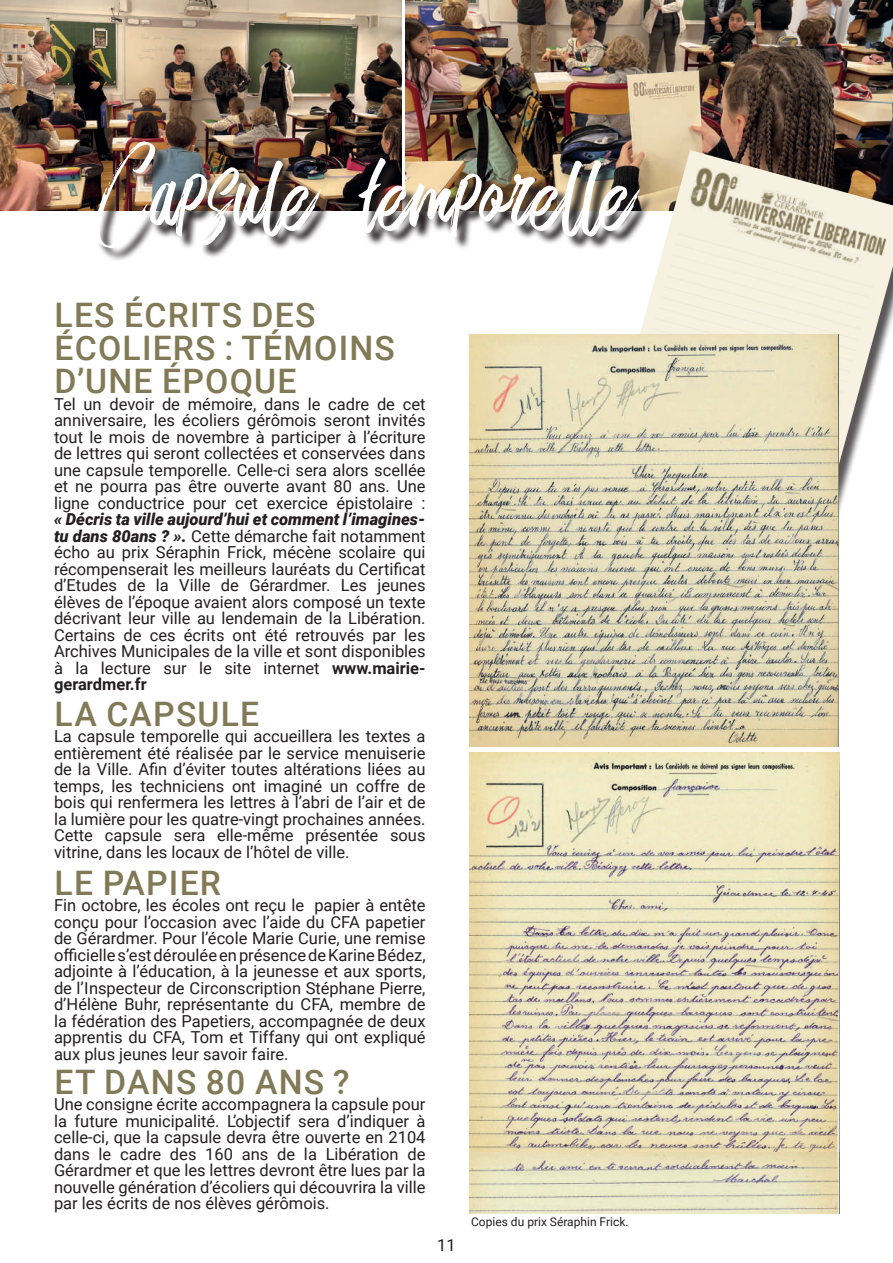
<style>
.page{position:relative;width:893px;height:1263px;background:#fff}
.page>*{position:absolute;margin:0;border:0;box-sizing:border-box;transform-origin:0 0}
.t1{font:158.25px "Rushtard Brush";color:#fff}
.t2{font:500 33.75px/33px "Roboto";letter-spacing:.035em;color:#827956}
.t3{font:16.5px/16.5px "Roboto";color:#231f20;text-align:justify}
.t4{font:12px "Roboto";color:#231f20}
.s1{font-weight:900;font-style:italic}
.s2{font-weight:700}
</style>
<div class="page">
<img style="left:405px;top:0;width:488px;height:150px">
<img style="left:0;top:0;width:402px;height:211px">
<img style="left:97px;top:144px;width:556px;height:116px">
<img style="left:470px;top:752px;width:369px;height:401px">
<img style="left:470px;top:1153px;width:369px;height:60px">
<img style="left:606px;top:150px;width:287px;height:364px">
<img style="left:470px;top:335px;width:369px;height:411px">
<h1 class="t1" style="left:95px;top:124px;width:541px">Capsule temporelle</h1>
<h2 class="t2" style="left:55px;top:297px;width:342px">LES ÉCRITS DES<br>ÉCOLIERS : TÉMOINS<br>D’UNE ÉPOQUE</h2>
<p class="t3" style="left:54px;top:395px;width:373px">Tel un devoir de mémoire, dans le cadre de cet anniversaire, les écoliers gérômois seront invités tout le mois de novembre à participer à l’écriture de lettres qui seront collectées et conservées dans une capsule temporelle. Celle-ci sera alors scellée et ne pourra pas être ouverte avant 80 ans. Une ligne conductrice pour cet exercice épistolaire :</p>
<p class="t3" style="left:54px;top:510px;width:373px"><span class="s1">« Décris ta ville aujourd’hui et comment l’imagines&shy;tu dans 80ans ? ».</span> Cette démarche fait notamment écho au prix Séraphin Frick, mécène scolaire qui récompenserait les meilleurs lauréats du Certificat d’Etudes de la Ville de Gérardmer. Les jeunes élèves de l’époque avaient alors composé un texte décrivant leur ville au lendemain de la Libération.<br>Certains de ces écrits ont été retrouvés par les Archives Municipales de la ville et sont disponibles à la lecture sur le site internet <span class="s2">www.mairie&shy;gerardmer.fr</span></p>
<h2 class="t2" style="left:55px;top:696px;width:206px">LA CAPSULE</h2>
<p class="t3" style="left:54px;top:728px;width:373px">La capsule temporelle qui accueillera les textes a entièrement été réalisée par le service menuiserie de la Ville. Afin d’éviter toutes altérations liées au temps, les techniciens ont imaginé un coffre de bois qui renfermera les lettres à l’abri de l’air et de la lumière pour les quatre-vingt prochaines années.<br>Cette capsule sera elle-même présentée sous vitrine, dans les locaux de l’hôtel de ville.</p>
<h2 class="t2" style="left:55px;top:865px;width:168px">LE PAPIER</h2>
<p class="t3" style="left:54px;top:897px;width:373px">Fin octobre, les écoles ont reçu le papier à entête conçu pour l’occasion avec l’aide du CFA papetier de Gérardmer. Pour l’école Marie Curie, une remise officielle s’est déroulée en présence de Karine Bédez, adjointe à l’éducation, à la jeunesse et aux sports, de l’Inspecteur de Circonscription Stéphane Pierre, d’Hélène Buhr, représentante du CFA, membre de la fédération des Papetiers, accompagnée de deux apprentis du CFA, Tom et Tiffany qui ont expliqué aux plus jeunes leur savoir faire.</p>
<h2 class="t2" style="left:55px;top:1064px;width:297px">ET DANS 80 ANS ?</h2>
<p class="t3" style="left:54px;top:1095px;width:373px">Une consigne écrite accompagnera la capsule pour la future municipalité. L’objectif sera d’indiquer à celle-ci, que la capsule devra être ouverte en 2104 dans le cadre des 160 ans de la Libération de Gérardmer et que les lettres devront être lues par la nouvelle génération d’écoliers qui découvrira la ville par les écrits de nos élèves gérômois.</p>
<p class="t3" style="left:437px;top:1236px;width:20px">11</p>
<p class="t4" style="left:471px;top:1214px;width:159px">Copies du prix Séraphin Frick.</p>
</div>
